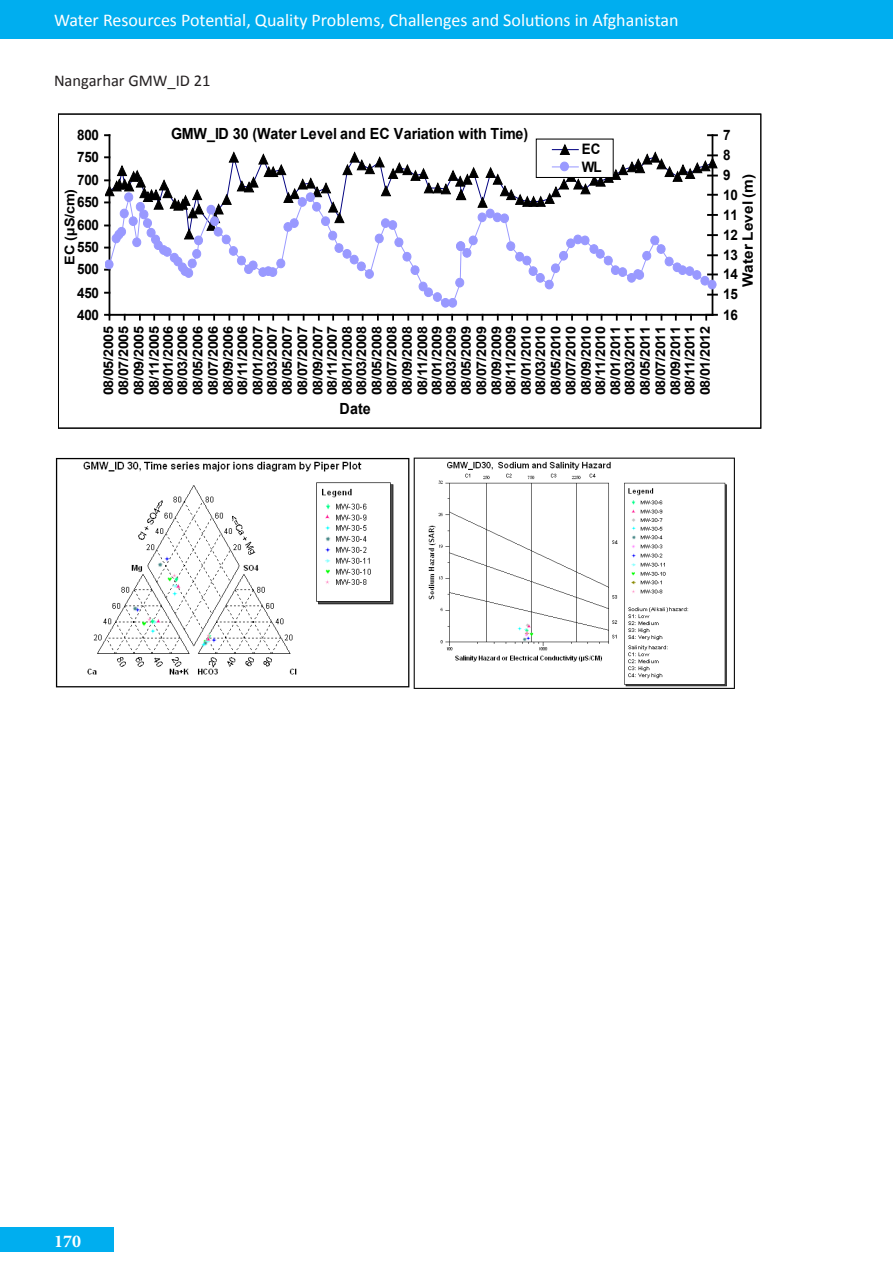
<style>
.page{position:relative;width:893px;height:1263px;background:#fff}
.page>*{position:absolute;margin:0;border:0;box-sizing:border-box;transform-origin:0 0}
.t1{font:18px "Calibri";color:#fff}
.t2{font:700 18px "Minion Pro";color:#fff}
.t3{font:16.5px "Calibri";color:#231f20}
.t4{font:700 15.3px "Arial";letter-spacing:.005em;color:#000;scale:.93 1}
.t5{font:700 14.4px/20px "Arial";letter-spacing:-.025em;color:#000;scale:.93 1}
.t6{font:700 14.25px "Arial";letter-spacing:.005em;color:#000;scale:1.07 1}
.t7{font:700 13.35px/14.9px "Arial";letter-spacing:-.025em;color:#000;text-align:justify;scale:1.07 1}
</style>
<div class="page">
<div style="left:0;top:1227px;width:114px;height:25px;background:#00aeef"></div>
<div style="left:0;top:0;width:893px;height:38px;background:#00aeef"></div>
<hr style="left:109px;top:135px;width:1px;height:180px;background:#000">
<hr style="left:109px;top:314px;width:603px;height:2px;background:#000">
<svg style="left:105px;top:314px;width:5px;height:6px"></svg>
<hr style="left:712px;top:135px;width:1px;height:180px;background:#000">
<svg style="left:708px;top:134px;width:9px;height:2px"></svg>
<svg style="left:705px;top:314px;width:12px;height:6px"></svg>
<div style="left:441px;top:298px;width:8px;height:9px;background:#99f;border-radius:50%"></div>
<div style="left:441px;top:298px;width:9px;height:10px;border:1px solid #99f;border-radius:50%"></div>
<div style="left:449px;top:298px;width:8px;height:9px;background:#99f;border-radius:50%"></div>
<div style="left:448px;top:298px;width:9px;height:10px;border:1px solid #99f;border-radius:50%"></div>
<svg style="left:105px;top:144px;width:613px;height:161px"></svg>
<div style="left:560px;top:162px;width:8px;height:9px;background:#99f;border-radius:50%"></div>
<div style="left:560px;top:162px;width:9px;height:9px;border:1px solid #99f;border-radius:50%"></div>
<img style="left:55px;top:457px;width:680px;height:232px">
<h1 class="t1" style="left:54px;top:9px;width:626px">Water Resources Potential, Quality Problems, Challenges and Solutions in Afghanistan</h1>
<p class="t3" style="left:54px;top:70px;width:158px">Nangarhar GMW_ID 21</p>
<p class="t4" style="left:171px;top:123px;width:386px">GMW_ID 30 (Water Level and EC Variation with Time)</p>
<p class="t5" style="left:77px;top:125px;width:25px">800</p>
<p class="t5" style="left:77px;top:148px;width:25px">750</p>
<p class="t5" style="left:77px;top:171px;width:25px">700</p>
<p class="t7" style="left:63px;top:265px;width:72px;rotate:-90deg">EC (µS/cm)</p>
<p class="t5" style="left:77px;top:193px;width:25px">650</p>
<p class="t5" style="left:77px;top:216px;width:25px">600</p>
<p class="t5" style="left:77px;top:238px;width:25px">550</p>
<p class="t5" style="left:77px;top:260px;width:25px">500</p>
<p class="t5" style="left:77px;top:283px;width:25px">450</p>
<p class="t5" style="left:77px;top:305px;width:25px">400</p>
<p class="t5" style="left:582px;top:141px;width:23px;line-height:17.2px">EC<br>WL</p>
<p class="t7" style="left:101px;top:395px;width:66px;rotate:-90deg">08/05/2005<br>08/07/2005<br>08/09/2005<br>08/11/2005<br>08/01/2006<br>08/03/2006<br>08/05/2006<br>08/07/2006<br>08/09/2006<br>08/11/2006<br>08/01/2007<br>08/03/2007<br>08/05/2007<br>08/07/2007<br>08/09/2007<br>08/11/2007<br>08/01/2008<br>08/03/2008<br>08/05/2008<br>08/07/2008<br>08/09/2008<br>08/11/2008<br>08/01/2009<br>08/03/2009<br>08/05/2009<br>08/07/2009<br>08/09/2009<br>08/11/2009<br>08/01/2010<br>08/03/2010<br>08/05/2010<br>08/07/2010<br>08/09/2010<br>08/11/2010<br>08/01/2011<br>08/03/2011<br>08/05/2011<br>08/07/2011<br>08/09/2011<br>08/11/2011<br>08/01/2012</p>
<p class="t4" style="left:339px;top:398px;width:35px">Date</p>
<p class="t5" style="left:723px;top:125px;width:17px">7<br>8<br>9<br>10<br>11<br>12<br>13<br>14<br>15<br>16</p>
<p class="t6" style="left:738px;top:287px;width:107px;rotate:-90deg">Water Level (m)</p>
<h1 class="t2" style="left:54px;top:1228px;width:28px">170</h1>
</div>
